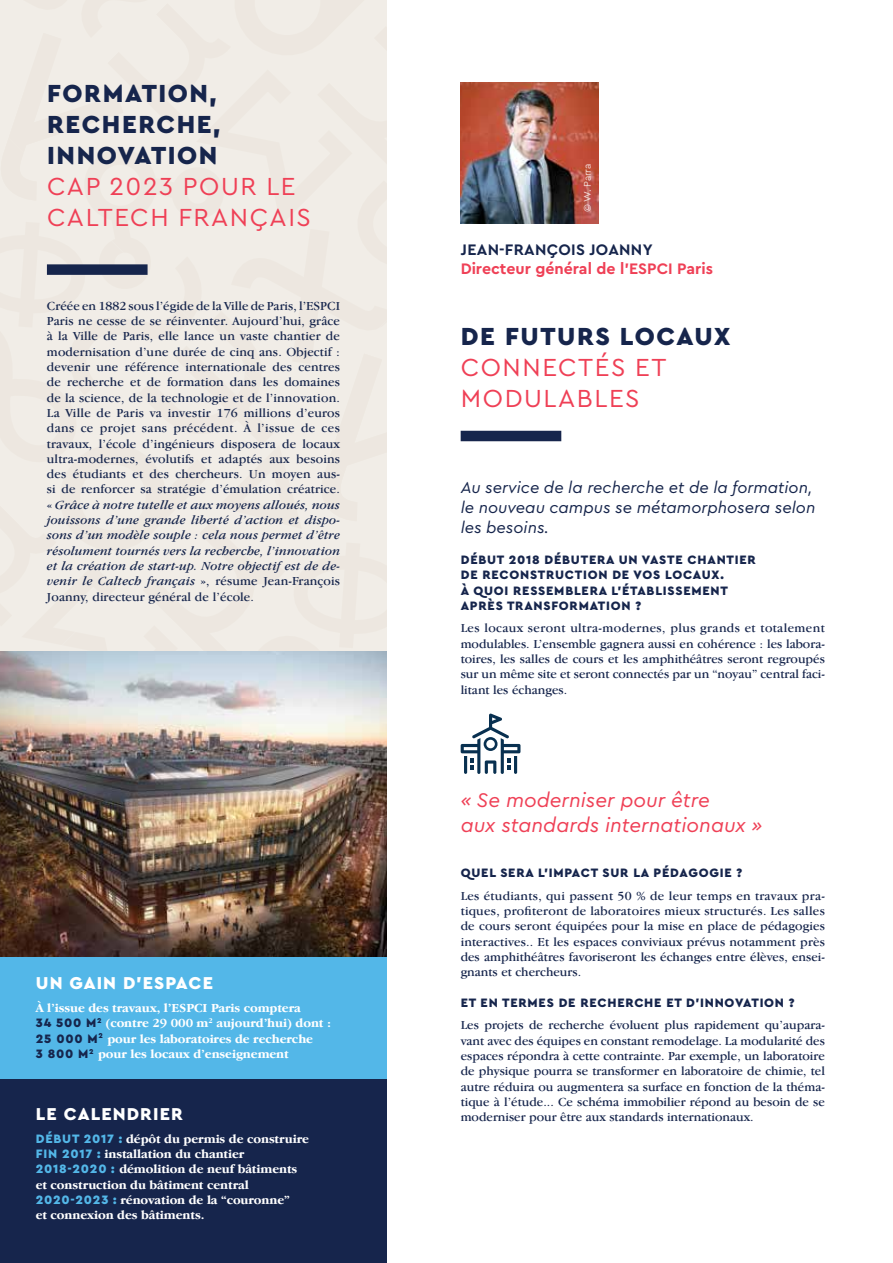
<style>
.page{position:relative;width:893px;height:1263px;background:#fff}
.page>*{position:absolute;margin:0;border:0;box-sizing:border-box;transform-origin:0 0}
.t1{font:25.8px/31px "Cera PRO";letter-spacing:.06em;color:#ef4056}
.t2{font:900 25.8px/31px "Cera PRO";letter-spacing:.06em;color:#16254c}
.t3{font:italic 20.7px/24.9px "Cera PRO";color:#ef4056}
.t4{font:900 18px "Cera PRO";letter-spacing:.06em;color:#fff}
.t5{font:italic 16.5px/19.8px "Cera PRO";color:#16254c}
.t6{font:700 15.9px "Cera PRO";color:#ef4056}
.t7{font:700 15.9px "Cera PRO";letter-spacing:.02em;color:#16254c}
.t8{font:12.75px/15.3px "Garamond IT Cby BT";color:#16254c;text-align:justify}
.t9{font:700 12.75px/15.3px "Garamond IT Cby BT";letter-spacing:-.01em;color:#fff}
.t10{font:900 12.75px/15.3px "Cera PRO";letter-spacing:.06em;color:#16254c}
.t11{font:10.2px "Cera PRO";letter-spacing:-.025em;color:#fff}
.s1{font-style:italic}
.s2{font-family:"Cera PRO";font-weight:900;color:#16254c}
.s3{font-family:"Cera PRO";font-weight:900;color:#53b7e8}
</style>
<div class="page">
<div style="left:0;top:0;width:387px;height:1263px;background:#f1ede7"></div>
<img style="left:0;top:651px;width:387px;height:306px">
<div style="left:0;top:957px;width:387px;height:122px;background:#53b7e8"></div>
<svg style="left:461px;top:713px;width:59px;height:61px"></svg>
<div style="left:0;top:1079px;width:387px;height:184px;background:#16254c"></div>
<img style="left:461px;top:83px;width:137px;height:141px">
<div style="left:47px;top:264px;width:101px;height:11px;background:#16254c"></div>
<div style="left:461px;top:431px;width:100px;height:10px;background:#16254c"></div>
<h1 class="t2" style="left:47px;top:77px;width:174px">FORMATION,<br>RECHERCHE,<br>INNOVATION</h1>
<h1 class="t1" style="left:47px;top:170px;width:265px">CAP 2023 POUR LE<br>CALTECH FRANÇAIS</h1>
<p class="t8" style="left:47px;top:298px;width:295px">Créée en 1882 sous l’égide de la Ville de Paris, l’ESPCI Paris ne cesse de se réinventer. Aujourd’hui, grâce à la Ville de Paris, elle lance un vaste chantier de modernisation d’une durée de cinq ans. Objectif : devenir une référence internationale des centres de recherche et de formation dans les domaines de la science, de la technologie et de l’innovation.<br>La Ville de Paris va investir 176 millions d’euros dans ce projet sans précédent. À l’issue de ces travaux, l’école d’ingénieurs disposera de locaux ultra-modernes, évolutifs et adaptés aux besoins des étudiants et des chercheurs. Un moyen aus&shy;si de renforcer sa stratégie d’émulation créatrice. « <span class="s1">Grâce à notre tutelle et aux moyens alloués, nous jouissons d’une grande liberté d’action et dispo&shy;sons d’un modèle souple : cela nous permet d’être résolument tournés vers la recherche, l’innovation et la création de start-up. Notre objectif est de de&shy;venir le Caltech français</span> », résume Jean-François Joanny, directeur général de l’école.</p>
<h3 class="t4" style="left:36px;top:971px;width:179px">UN GAIN D’ESPACE</h3>
<p class="t9" style="left:36px;top:1000px;width:297px">À l’issue des travaux, l’ESPCI Paris comptera<br><span class="s2">34 500 M</span><sup>2</sup> (contre 29 000 m<sup>2</sup> aujourd’hui) dont :<br><span class="s2">25 000 M</span><sup>2</sup> pour les laboratoires de recherche<br><span class="s2">3 800 M</span><sup>2</sup> pour les locaux d’enseignement</p>
<h3 class="t4" style="left:36px;top:1102px;width:148px">LE CALENDRIER</h3>
<p class="t9" style="left:36px;top:1131px;width:275px"><span class="s3">D ÉBU T 2017 :</span> dépôt du permis de construire <span class="s3">F IN 2017 :</span> installation du chantier <span class="s3">2018-2020 :</span> démolition de neuf bâtiments et construction du bâtiment central <span class="s3">2020-2023 :</span> rénovation de la “couronne”<br>et connexion des bâtiments.</p>
<p class="t11" style="left:580px;top:212px;width:49px;rotate:-90deg">© W. PARRA</p>
<p class="t7" style="left:461px;top:239px;width:18px">JEAN</p>
<p class="t7" style="left:499px;top:239px;width:26px">-FRAN</p>
<p class="t7" style="left:547px;top:239px;width:62px">ÇOIS JOANN</p>
<p class="t7" style="left:643px;top:239px;width:11px">Y</p>
<p class="t6" style="left:461px;top:258px;width:254px">Directeur général de l’ESPCI Paris</p>
<h1 class="t2" style="left:461px;top:320px;width:271px">DE FUTURS LOCAUX</h1>
<h1 class="t1" style="left:461px;top:351px;width:202px">CONN ECTÉS ET<br>MODULABLES</h1>
<p class="t5" style="left:461px;top:477px;width:356px">Au service de la recherche et de la formation, le nouveau campus se métamorphosera selon les besoins.</p>
<p class="t10" style="left:461px;top:552px;width:297px">DÉBUT 2018 DÉBUTERA UN VASTE CHANTIER<br>DE RECONSTRUCTION DE VOS LOCAUX.<br>À QUOI RESSEMBLERA L’ÉTABLISSEMENT<br>APRÈS TRANSFORMATION ?</p>
<p class="t8" style="left:461px;top:620px;width:366px">Les locaux seront ultra-modernes, plus grands et totalement modulables. L’ensemble gagnera aussi en cohérence : les labora&shy;toires, les salles de cours et les amphithéâtres seront regroupés sur un même site et seront connectés par un “noyau” central faci&shy;litant les échanges.</p>
<h2 class="t3" style="left:461px;top:786px;width:303px">« Se moderniser pour être<br>aux standards internationaux »</h2>
<p class="t10" style="left:461px;top:865px;width:283px">QU EL SERA L’IMPACT SUR LA PÉDAGOGIE ?</p>
<p class="t8" style="left:461px;top:888px;width:366px">Les étudiants, qui passent 50 % de leur temps en travaux pra&shy;tiques, profiteront de laboratoires mieux structurés. Les salles de cours seront équipées pour la mise en place de pédagogies interactives.. Et les espaces conviviaux prévus notamment près des amphithéâtres favoriseront les échanges entre élèves, ensei&shy;gnants et chercheurs.</p>
<p class="t10" style="left:461px;top:994px;width:335px">ET EN TERMES DE RECHERCHE ET D’INNOVATION ?</p>
<p class="t8" style="left:461px;top:1017px;width:366px">Les projets de recherche évoluent plus rapidement qu’aupara&shy;vant avec des équipes en constant remodelage. La modularité des espaces répondra à cette contrainte. Par exemple, un laboratoire de physique pourra se transformer en laboratoire de chimie, tel autre réduira ou augmentera sa surface en fonction de la théma&shy;tique à l’étude... Ce schéma immobilier répond au besoin de se moderniser pour être aux standards internationaux.</p>
</div>
